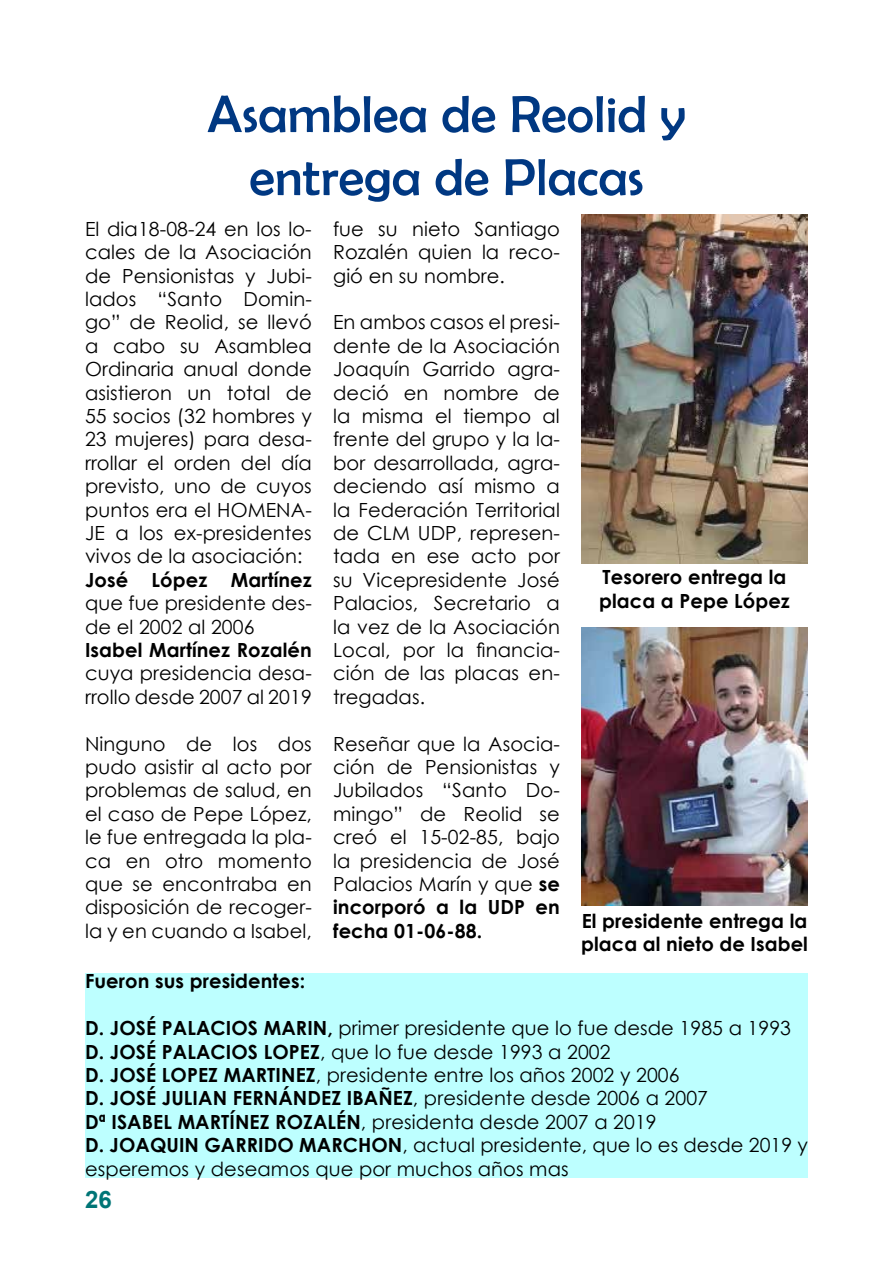
<style>
.page{position:relative;width:893px;height:1263px;background:#fff}
.page>*{position:absolute;margin:0;border:0;box-sizing:border-box;transform-origin:0 0}
.t1{font:52.5px/63px "Berlin Sans FB";letter-spacing:.005em;color:#003882;text-align:center}
.t2{font:700 24px "Arial";color:#007576}
.t3{font:19.5px/23.4px "Century Gothic";letter-spacing:.005em;color:#000;text-align:justify}
.t4{font:700 19.5px/23.4px "Century Gothic";letter-spacing:.005em;color:#000}
.s1{font-weight:700}
</style>
<div class="page">
<div style="left:85px;top:974px;width:723px;height:204px;background:#bdffff"></div>
<img style="left:581px;top:215px;width:227px;height:348px">
<img style="left:581px;top:627px;width:227px;height:278px">
<h1 class="t1" style="left:207px;top:82px;width:479px">Asamblea de Reolid y entrega de Placas</h1>
<p class="t3" style="left:85px;top:217px;width:228px">El dia18-08-24 en los lo&shy;cales de la Asociación de Pensionistas y Jubi&shy;lados “Santo Domin&shy;go” de Reolid, se llevó a cabo su Asamblea Ordinaria anual donde asistieron un total de 55 socios (32 hombres y 23 mujeres) para desa&shy;rrollar el orden del día previsto, uno de cuyos puntos era el HOMENA-JE a los ex-presidentes vivos de la asociación:</p>
<p class="t4" style="left:85px;top:567px;width:228px">José López Martínez</p>
<p class="t3" style="left:85px;top:591px;width:228px">que fue presidente des&shy;de el 2002 al 2006</p>
<p class="t4" style="left:85px;top:637px;width:228px">Isabel Martínez Rozalén</p>
<p class="t3" style="left:85px;top:661px;width:228px">cuya presidencia desa&shy;rrollo desde 2007 al 2019</p>
<p class="t3" style="left:85px;top:731px;width:228px">Ninguno de los dos pudo asistir al acto por problemas de salud, en el caso de Pepe López, le fue entregada la pla&shy;ca en otro momento que se encontraba en disposición de recoger&shy;la y en cuando a Isabel,</p>
<p class="t3" style="left:333px;top:217px;width:228px">fue su nieto Santiago Rozalén quien la reco&shy;gió en su nombre.</p>
<p class="t3" style="left:333px;top:310px;width:228px">En ambos casos el presi&shy;dente de la Asociación Joaquín Garrido agra&shy;deció en nombre de la misma el tiempo al frente del grupo y la la&shy;bor desarrollada, agra&shy;deciendo así mismo a la Federación Territorial de CLM UDP, represen&shy;tada en ese acto por su Vicepresidente José Palacios, Secretario a la vez de la Asociación Local, por la financia&shy;ción de las placas en&shy;tregadas.</p>
<p class="t3" style="left:333px;top:731px;width:228px">Reseñar que la Asocia&shy;ción de Pensionistas y Jubilados “Santo Do&shy;mingo” de Reolid se creó el 15-02-85, bajo la presidencia de José Palacios Marín y que <span class="s1">se incorporó a la UDP en fecha 01-06-88.</span></p>
<p class="t4" style="left:599px;top:565px;width:192px">Tesorero entrega la placa a Pepe López</p>
<p class="t4" style="left:581px;top:908px;width:228px">El presidente entrega la placa al nieto de Isabel</p>
<p class="t4" style="left:85px;top:969px;width:222px">Fueron sus presidentes:</p>
<p class="t3" style="left:85px;top:1016px;width:724px;text-align:left"><span class="s1">D. JOSÉ PALACIOS MARIN,</span> primer presidente que lo fue desde 1985 a 1993<br><span class="s1">D. JOSÉ PALACIOS LOPEZ</span>, que lo fue desde 1993 a 2002<br><span class="s1">D. JOSÉ LOPEZ MARTINEZ</span>, presidente entre los años 2002 y 2006<br><span class="s1">D. JOSÉ JULIAN FERNÁNDEZ IBAÑEZ</span>, presidente desde 2006 a 2007<br><span class="s1">Dª ISABEL MARTÍNEZ ROZALÉN</span>, presidenta desde 2007 a 2019<br><span class="s1">D. JOAQUIN GARRIDO MARCHON</span>, actual presidente, que lo es desde 2019 y esperemos y deseamos que por muchos años mas</p>
<p class="t2" style="left:85px;top:1183px;width:28px">26</p>
</div>
